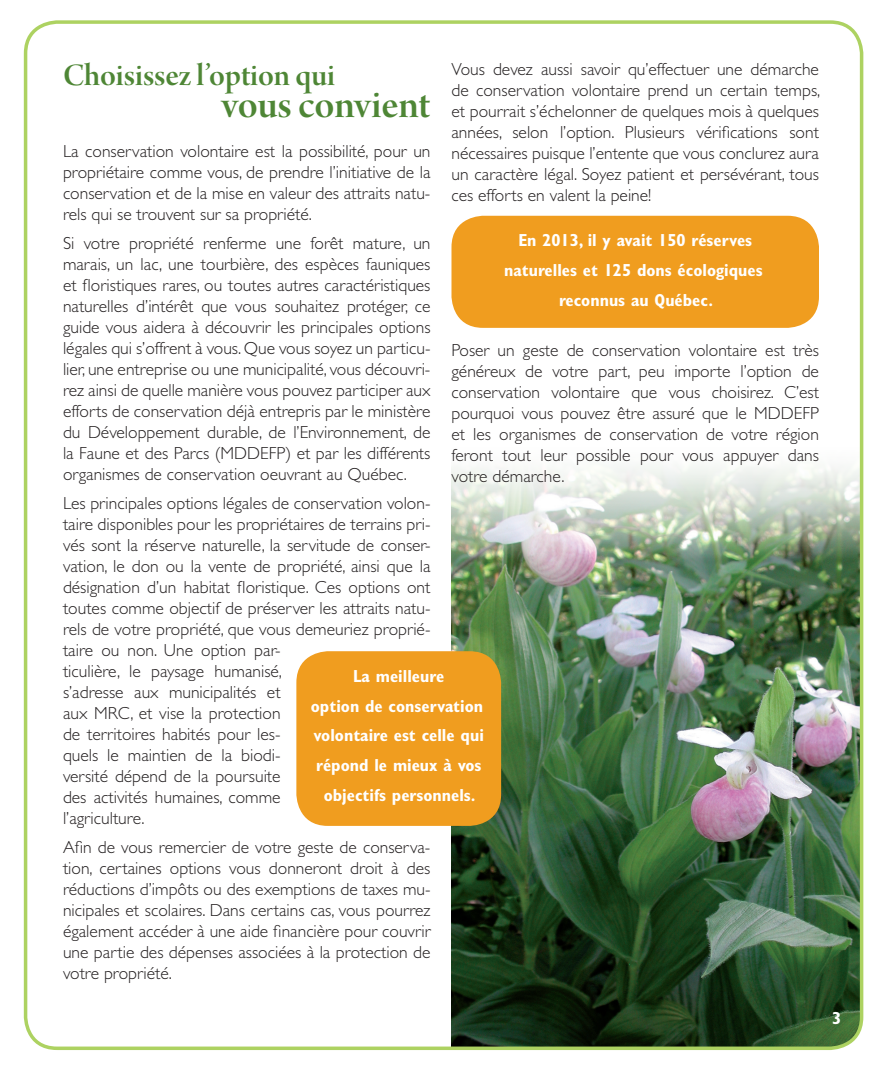
<style>
.page{position:relative;width:882px;height:1071px;background:#fff}
.page>*{position:absolute;margin:0;border:0;box-sizing:border-box;transform-origin:0 0}
.t1{font:42px "Arno Pro Smbd Display";letter-spacing:-.005em;color:#4e8635}
.t2{font:33.25px "Arno Pro Smbd Display";color:#4e8635}
.t3{font:300 17.5px/21px "Gill Sans";color:#231f20;text-align:justify}
.t4{font:700 condensed 17.5px/29.8px "Gill Sans";color:#fff;text-align:center}
</style>
<div class="page">
<img style="left:452px;top:466px;width:410px;height:579px">
<div style="left:24px;top:20px;width:839px;height:1030px;border:4px solid #add261;border-radius:32px"></div>
<div style="left:296px;top:651px;width:205px;height:175px;background:#f09d1f;border-radius:32px"></div>
<div style="left:452px;top:216px;width:367px;height:112px;background:#f09d1f;border-radius:32px"></div>
<h2 class="t2" style="left:63px;top:56px;width:274px">Choisissez l’option qui</h2>
<h1 class="t1" style="left:221px;top:82px;width:211px">vous convient</h1>
<p class="t3" style="left:63px;top:141px;width:369px">La conservation volontaire est la possibilité, pour un propriétaire comme vous, de prendre l’initiative de la conservation et de la mise en valeur des attraits natu&shy;rels qui se trouvent sur sa propriété.</p>
<p class="t3" style="left:63px;top:233px;width:369px">Si votre propriété renferme une forêt mature, un marais, un lac, une tourbière, des espèces fauniques et floristiques rares, ou toutes autres caractéristiques naturelles d’intérêt que vous souhaitez protéger, ce guide vous aidera à découvrir les principales options légales qui s’offrent à vous. Que vous soyez un particu&shy;lier, une entreprise ou une municipalité, vous découvri&shy;rez ainsi de quelle manière vous pouvez participer aux efforts de conservation déjà entrepris par le ministère du Développement durable, de l’Environnement, de la Faune et des Parcs (MDDEFP) et par les différents organismes de conservation oeuvrant au Québec.</p>
<p class="t3" style="left:63px;top:493px;width:369px;text-align:left">Les principales options légales de conservation volon&shy;taire disponibles pour les propriétaires de terrains pri&shy;vés sont la réserve naturelle, la servitude de conser&shy;vation, le don ou la vente de propriété, ainsi que la désignation d’un habitat floristique. Ces options ont toutes comme objectif de préserver les attraits natu&shy;rels de votre propriété, que vous demeuriez proprié&shy;taire ou non. Une option par-<br>ticulière, le paysage humanisé,<br>s’adresse aux municipalités et<br>aux MRC, et vise la protection<br>de territoires habités pour les-<br>quels le maintien de la biodi-<br>versité dépend de la poursuite<br>des activités humaines, comme<br>l’agriculture.</p>
<p class="t3" style="left:63px;top:837px;width:369px">Afin de vous remercier de votre geste de conserva&shy;tion, certaines options vous donneront droit à des réductions d’impôts ou des exemptions de taxes mu&shy;nicipales et scolaires. Dans certains cas, vous pourrez également accéder à une aide financière pour couvrir une partie des dépenses associées à la protection de votre propriété.</p>
<p class="t3" style="left:452px;top:59px;width:370px">Vous devez aussi savoir qu’effectuer une démarche de conservation volontaire prend un certain temps, et pourrait s’échelonner de quelques mois à quelques années, selon l’option. Plusieurs vérifications sont nécessaires puisque l’entente que vous conclurez aura un caractère légal. Soyez patient et persévérant, tous ces efforts en valent la peine!</p>
<p class="t4" style="left:504px;top:226px;width:260px">En 2013, il y avait 150 réserves naturelles et 125 dons écologiques reconnus au Québec.</p>
<p class="t3" style="left:452px;top:340px;width:369px">Poser un geste de conservation volontaire est très généreux de votre part, peu importe l’option de conservation volontaire que vous choisirez. C’est pourquoi vous pouvez être assuré que le MDDEFP et les organismes de conservation de votre région feront tout leur possible pour vous appuyer dans votre démarche.</p>
<p class="t4" style="left:311px;top:661px;width:175px">La meilleure<br>option de conservation volontaire est celle qui répond le mieux à vos objectifs personnels.</p>
<p class="t4" style="left:832px;top:1004px;width:11px">3</p>
</div>
